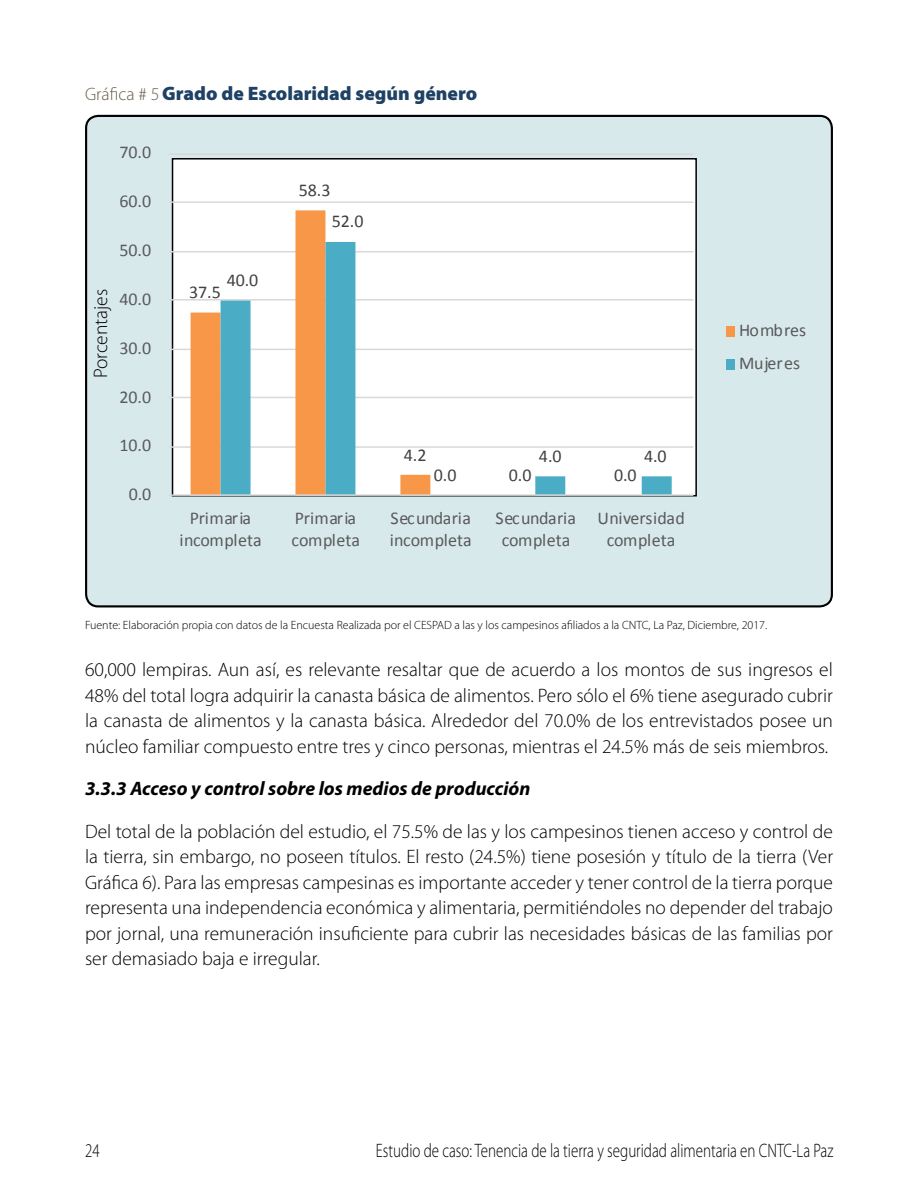
<style>
.page{position:relative;width:918px;height:1188px;background:#fff}
.page>*{position:absolute;margin:0;border:0;box-sizing:border-box;transform-origin:0 0}
.t1{font:300 19.5px/25.5px "Myriad Pro";color:#000;text-align:justify}
.t2{font:300 19.5px "Myriad Pro";color:#000;scale:.77 1}
.t3{font:italic 700 19.5px "Myriad Pro";color:#000}
.t4{font:900 19.5px "Myriad Pro";color:#1e4164}
.t5{font:18px/22px "Calibri";letter-spacing:-.005em;color:#5a5a5a;text-align:center}
.t6{font:18px "Calibri";letter-spacing:-.005em;color:#414141}
.t7{font:300 12px "Myriad Pro";color:#000}
.s1{font-weight:300;font-size:18px;color:#695e4a}
</style>
<div class="page">
<div style="left:86px;top:116px;width:746px;height:490px;background:#d8e9ec;border-radius:12px"></div>
<div style="left:173px;top:159px;width:523px;height:337px;background:#fff"></div>
<div style="left:172px;top:158px;width:525px;height:338px;border:2px solid #000"></div>
<hr style="left:169px;top:153px;width:524px;height:2px;background:#d9d9d8">
<hr style="left:169px;top:201px;width:524px;height:2px;background:#d9d9d8">
<hr style="left:169px;top:251px;width:524px;height:1px;background:#d9d9d8">
<hr style="left:169px;top:299px;width:524px;height:2px;background:#d9d9d8">
<hr style="left:169px;top:349px;width:524px;height:1px;background:#d9d9d8">
<hr style="left:169px;top:397px;width:524px;height:1px;background:#d9d9d8">
<hr style="left:169px;top:446px;width:524px;height:2px;background:#d9d9d8">
<svg style="left:191px;top:210px;width:135px;height:284px;fill:#f89748"></svg>
<svg style="left:221px;top:242px;width:451px;height:252px"></svg>
<hr style="left:169px;top:494px;width:524px;height:2px;background:#d9d9d8">
<div style="left:726px;top:326px;width:9px;height:11px;background:#f89748"></div>
<div style="left:726px;top:359px;width:9px;height:11px;background:#4bacc5"></div>
<p class="t4" style="left:85px;top:82px;width:394px"><span class="s1">Gráfica # 5</span>Grado de Escolaridad según género</p>
<p class="t5" style="left:120px;top:141px;width:33px">70.0</p>
<p class="t5" style="left:120px;top:190px;width:33px">60.0</p>
<p class="t5" style="left:120px;top:239px;width:33px">50.0</p>
<p class="t1" style="left:88px;top:378px;width:91px;rotate:-90deg">Porcentajes</p>
<p class="t5" style="left:120px;top:288px;width:33px">40.0</p>
<p class="t5" style="left:120px;top:337px;width:33px">30.0</p>
<p class="t5" style="left:120px;top:386px;width:33px">20.0</p>
<p class="t5" style="left:120px;top:434px;width:33px">10.0</p>
<p class="t5" style="left:129px;top:483px;width:24px">0.0</p>
<p class="t6" style="left:299px;top:179px;width:33px">58.3</p>
<p class="t6" style="left:227px;top:268px;width:33px">40.0</p>
<p class="t6" style="left:189px;top:281px;width:33px">37.5</p>
<p class="t6" style="left:332px;top:210px;width:33px">52.0</p>
<p class="t6" style="left:404px;top:444px;width:24px">4.2</p>
<p class="t6" style="left:434px;top:464px;width:24px">0.0</p>
<p class="t6" style="left:539px;top:444px;width:24px">4.0</p>
<p class="t6" style="left:644px;top:444px;width:24px">4.0</p>
<p class="t6" style="left:509px;top:464px;width:24px">0.0</p>
<p class="t6" style="left:614px;top:464px;width:24px">0.0</p>
<p class="t5" style="left:180px;top:507px;width:84px">Primaria incompleta</p>
<p class="t5" style="left:292px;top:507px;width:70px;text-align:left">Primaria completa</p>
<p class="t5" style="left:390px;top:507px;width:84px;text-align:left">Secundaria incompleta</p>
<p class="t5" style="left:496px;top:507px;width:82px">Secundaria completa</p>
<p class="t5" style="left:598px;top:507px;width:89px">Universidad completa</p>
<p class="t5" style="left:739px;top:313px;width:68px;line-height:33.8px;text-align:left">Hombres<br>Mujeres</p>
<p class="t7" style="left:85px;top:618px;width:684px">Fuente: Elaboración propia con datos de la Encuesta Realizada por el CESPAD a las y los campesinos afiliados a la CNTC, La Paz, Diciembre, 2017.</p>
<p class="t1" style="left:85px;top:657px;width:749px">60,000 lempiras. Aun así, es relevante resaltar que de acuerdo a los montos de sus ingresos el 48% del total logra adquirir la canasta básica de alimentos. Pero sólo el 6% tiene asegurado cubrir la canasta de alimentos y la canasta básica. Alrededor del 70.0% de los entrevistados posee un núcleo familiar compuesto entre tres y cinco personas, mientras el 24.5% más de seis miembros.</p>
<p class="t3" style="left:85px;top:776px;width:447px">3.3.3 Acceso y control sobre los medios de producción</p>
<p class="t1" style="left:85px;top:819px;width:750px">Del total de la población del estudio, el 75.5% de las y los campesinos tienen acceso y control de la tierra, sin embargo, no poseen títulos. El resto (24.5%) tiene posesión y título de la tierra (Ver Gráfica 6). Para las empresas campesinas es importante acceder y tener control de la tierra porque representa una independencia económica y alimentaria, permitiéndoles no depender del trabajo por jornal, una remuneración insuficiente para cubrir las necesidades básicas de las familias por ser demasiado baja e irregular.</p>
<p class="t2" style="left:85px;top:1140px;width:21px">24</p>
<p class="t2" style="left:376px;top:1140px;width:596px">Estudio de caso: Tenencia de la tierra y seguridad alimentaria en CNTC-La Paz</p>
</div>
